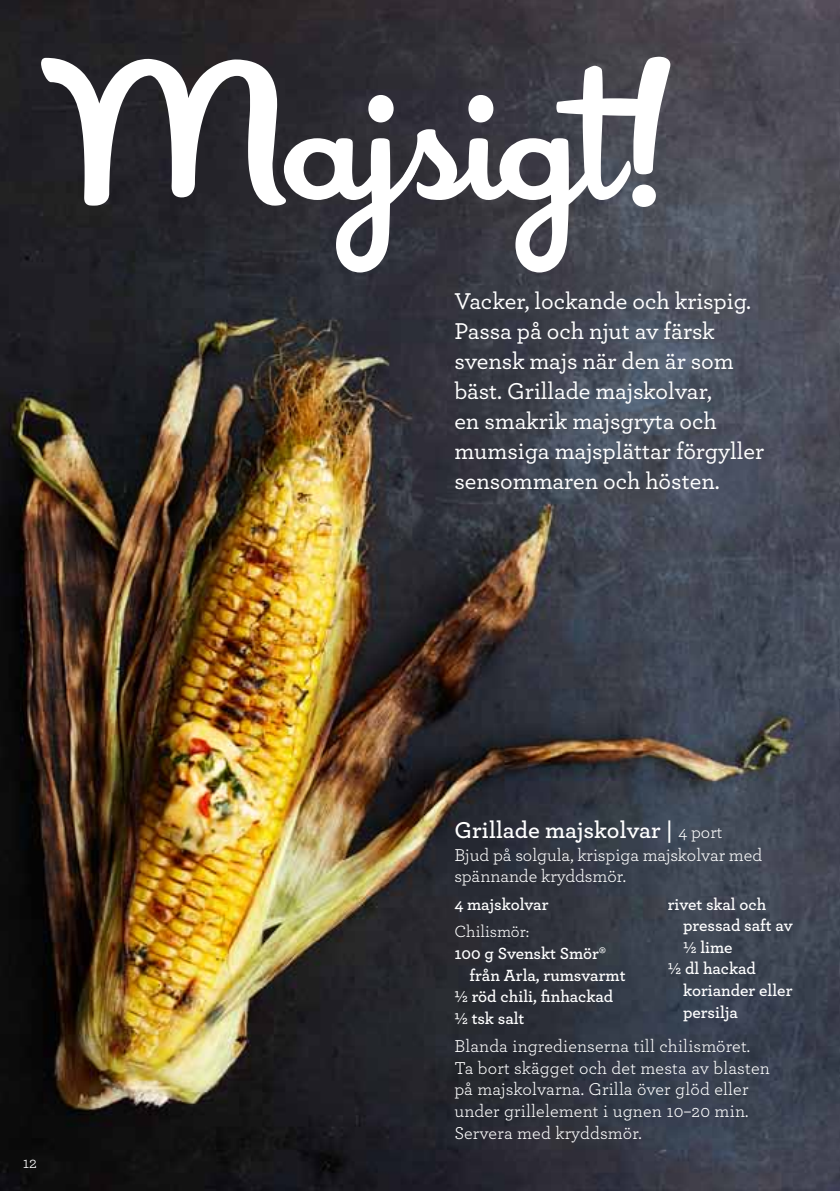
<style>
.page{position:relative;width:840px;height:1191px;background:#fff}
.page>*{position:absolute;margin:0;border:0;box-sizing:border-box;transform-origin:0 0}
.t1{font:210px "Cocktail Shaker";color:#fff}
.t2{font:500 24px/30px "Archer";color:#fff}
.t3{font:600 24px "Archer";letter-spacing:.005em;color:#fff}
.t4{font:18px/21.6px "Archer";letter-spacing:.005em;color:#fff}
.t5{font:600 17px "Archer";color:#fff}
.t6{font:17px "Archer";color:#fff}
.t7{font:16.4px "Archer";color:#fff}
.s1{font-weight:400;font-size:18px}
</style>
<div class="page">
<img style="left:0;top:0;width:839px;height:1191px">
<h1 class="t1" style="left:49px;top:14px;width:622px">Majsigt!</h1>
<h2 class="t2" style="left:454px;top:284px;width:311px">Vacker, lockande och krispig.<br>Passa på och njut av färsk svensk majs när den är som bäst. Grillade majskolvar,<br>en smakrik majsgryta och mumsiga majsplättar förgyller sensommaren och hösten.</h2>
<p class="t7" style="left:23px;top:1151px;width:16px">12</p>
<h2 class="t3" style="left:454px;top:812px;width:269px">Grillade majskolvar | <span class="s1">4 port</span></h2>
<p class="t4" style="left:454px;top:843px;width:309px">Bjud på solgula, krispiga majskolvar med spännande kryddsmör.</p>
<p class="t5" style="left:454px;top:891px;width:96px">4 majskolvar</p>
<p class="t6" style="left:454px;top:920px;width:76px">Chilismör:</p>
<p class="t5" style="left:454px;top:940px;width:153px">100 g Svenskt Smör®</p>
<p class="t5" style="left:469px;top:962px;width:157px">från Arla, rumsvarmt</p>
<p class="t5" style="left:454px;top:983px;width:160px">½ röd chili, finhackad</p>
<p class="t5" style="left:454px;top:1005px;width:72px">½ tsk salt</p>
<p class="t4" style="left:454px;top:1034px;width:317px">Blanda ingredienserna till chilismöret.<br>Ta bort skägget och det mesta av blasten på majskolvarna. Grilla över glöd eller under grillelement i ugnen 10–20 min.<br>Servera med kryddsmör.</p>
<p class="t5" style="left:667px;top:891px;width:100px">rivet skal och</p>
<p class="t5" style="left:682px;top:912px;width:111px">pressad saft av</p>
<p class="t5" style="left:682px;top:934px;width:51px">½ lime</p>
<p class="t5" style="left:667px;top:956px;width:90px">½ dl hackad</p>
<p class="t5" style="left:682px;top:977px;width:111px">koriander eller</p>
<p class="t5" style="left:682px;top:999px;width:56px">persilja</p>
</div>
